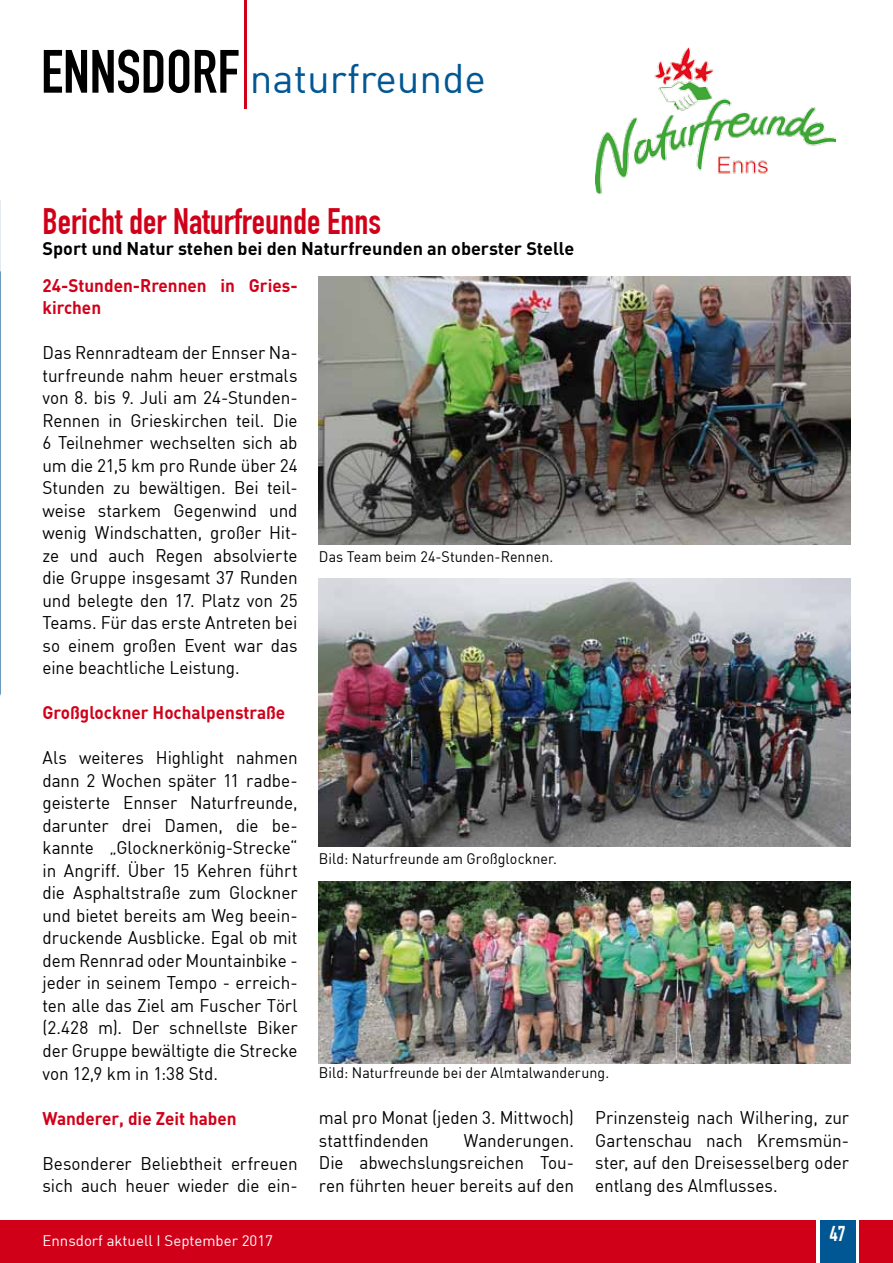
<style>
.page{position:relative;width:893px;height:1263px;background:#fff}
.page>*{position:absolute;margin:0;border:0;box-sizing:border-box;transform-origin:0 0}
.t1{font:60px "DIN Engschrift";color:#000}
.t2{font:40.5px "DIN";color:#005794}
.t3{font:36px "DIN Engschrift";color:#d10019}
.t4{font:21px "DIN Engschrift";color:#fff}
.t5{font:18px/22.5px "DIN";letter-spacing:-.005em;color:#000;text-align:justify;scale:.95 1}
.t6{font:700 18px/22.5px "DIN";color:#d10019;scale:.95 1}
.t7{font:700 18px "DIN";color:#000}
.t8{font:15px "DIN";letter-spacing:.005em;color:#000;scale:.95 1}
.t9{font:15px "DIN";color:#fff}
</style>
<div class="page">
<div style="left:0;top:1220px;width:9px;height:43px;background:#d10019"></div>
<div style="left:1px;top:1220px;width:892px;height:43px;background:#d10019"></div>
<div style="left:816px;top:1220px;width:43px;height:43px;background:linear-gradient(to bottom,#fff,#fff)"></div>
<div style="left:820px;top:1220px;width:35px;height:43px;background:#005794"></div>
<hr style="left:244px;top:0;width:3px;height:109px;background:#d10019">
<img style="left:595px;top:47px;width:241px;height:147px">
<img style="left:319px;top:882px;width:531px;height:182px">
<img style="left:319px;top:276px;width:531px;height:268px">
<img style="left:319px;top:578px;width:531px;height:268px">
<hr style="left:0;top:200px;width:1px;height:495px;background:#e4e9f2">
<svg style="left:0;top:271px;width:1px;height:423px"></svg>
<h1 class="t1" style="left:41px;top:36px;width:200px">ENNSDORF</h1>
<h2 class="t2" style="left:250px;top:53px;width:238px">naturfreunde</h2>
<h3 class="t3" style="left:43px;top:200px;width:340px">Bericht der Naturfreunde Enns</h3>
<p class="t7" style="left:43px;top:237px;width:533px">Sport und Natur stehen bei den Naturfreunden an oberster Stelle</p>
<p class="t6" style="left:43px;top:273px;width:270px">24-Stunden-Rrennen in Gries&shy;kirchen</p>
<p class="t5" style="left:43px;top:341px;width:270px">Das Rennradteam der Ennser Na&shy;turfreunde nahm heuer erstmals von 8. bis 9. Juli am 24-Stunden-Rennen in Grieskirchen teil. Die 6 Teilnehmer wechselten sich ab um die 21,5 km pro Runde über 24<br>Stunden zu bewältigen. Bei teil&shy;weise starkem Gegenwind und wenig Windschatten, großer Hit&shy;ze und auch Regen absolvierte die Gruppe insgesamt 37 Runden und belegte den 17. Platz von 25<br>Teams. Für das erste Antreten bei so einem großen Event war das eine beachtliche Leistung.</p>
<p class="t6" style="left:43px;top:701px;width:257px">Großglockner Hochalpenstraße</p>
<p class="t5" style="left:43px;top:746px;width:270px">Als weiteres Highlight nahmen dann 2 Wochen später 11 radbe&shy;geisterte Ennser Naturfreunde, darunter drei Damen, die be&shy;kannte „Glocknerkönig-Strecke“ in Angriff. Über 15 Kehren führt die Asphaltstraße zum Glockner und bietet bereits am Weg beein&shy;druckende Ausblicke. Egal ob mit dem Rennrad oder Mountainbike - jeder in seinem Tempo - erreich&shy;ten alle das Ziel am Fuscher Törl (2.428 m). Der schnellste Biker der Gruppe bewältigte die Strecke von 12,9 km in 1:38 Std.</p>
<p class="t6" style="left:43px;top:1106px;width:206px">Wanderer, die Zeit haben</p>
<p class="t5" style="left:43px;top:1151px;width:270px">Besonderer Beliebtheit erfreuen sich auch heuer wieder die ein-</p>
<p class="t8" style="left:319px;top:547px;width:248px">Das Team beim 24-Stunden-Rennen.</p>
<p class="t8" style="left:319px;top:849px;width:252px">Bild: Naturfreunde am Großglockner.</p>
<p class="t8" style="left:319px;top:1063px;width:307px">Bild: Naturfreunde bei der Almtalwanderung.</p>
<p class="t5" style="left:319px;top:1106px;width:270px">mal pro Monat (jeden 3. Mittwoch) stattfindenden</p>
<p class="t5" style="left:595px;top:1106px;width:269px">Prinzensteig nach Wilhering, zur Gartenschau nach Kremsmün&shy;ster, auf den Dreisesselberg oder entlang des Almflusses.</p>
<p class="t5" style="left:319px;top:1128px;width:270px;text-indent:145px">Wanderungen.<br>Die abwechslungsreichen Tou&shy;ren führten heuer bereits auf den</p>
<p class="t9" style="left:43px;top:1231px;width:232px">Ennsdorf aktuell I September 2017</p>
<p class="t4" style="left:830px;top:1221px;width:17px">47</p>
</div>
